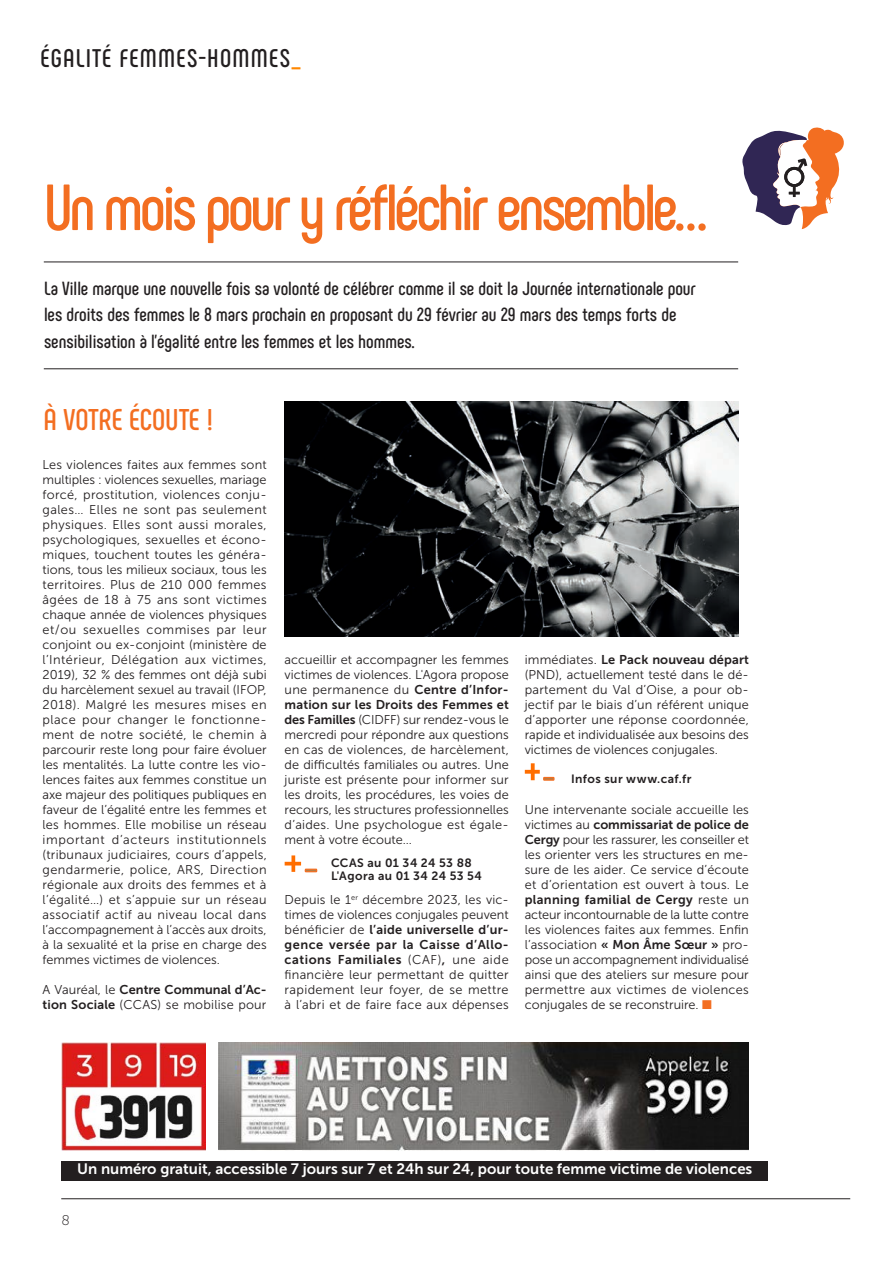
<style>
.page{position:relative;width:893px;height:1263px;background:#fff}
.page>*{position:absolute;margin:0;border:0;box-sizing:border-box;transform-origin:0 0}
._1_-_Breves_1__Titre{font:700 65.1px "Phenomena";letter-spacing:-.055em;color:#f36e21}
._8_-_Encadré_Cocon__Titre{font:700 30px "Phenomena";letter-spacing:-.005em;color:#f36e21}
.RUBRIQUE{font:700 25.5px "Phenomena";letter-spacing:.05em;color:#231f20}
._2_-_Chapô{font:700 19.05px/26.7px "Phenomena";color:#231f20}
._3_-_Texte_courant{font:15px "Museo Sans 700";color:#fff}
.t1{font:13.95px "Museo Sans 100";color:#231f20}
._3_-_Texte_courant-2{font:12.75px/15px "Museo Sans 300";color:#231f20;text-align:justify}
._5_-_OU-QUAND____descriptif{font:12px "Museo Sans 700";letter-spacing:.035em;color:#231f20}
.s1{color:#ff8700}
.s2{font-family:"Museo Sans 700"}
.s3{color:#f36e21}
</style>
<div class="page">
<svg style="left:742px;top:127px;width:102px;height:102px"></svg>
<hr style="left:44px;top:369px;width:694px;height:1px;background:#231f20">
<hr style="left:44px;top:262px;width:694px;height:1px;background:#231f20">
<svg style="left:291px;top:855px;width:4px;height:17px"></svg>
<hr style="left:285px;top:862px;width:16px;height:3px;background:#ff6e00">
<svg style="left:304px;top:868px;width:14px;height:5px"></svg>
<svg style="left:531px;top:763px;width:4px;height:17px"></svg>
<svg style="left:525px;top:770px;width:15px;height:4px"></svg>
<svg style="left:543px;top:776px;width:12px;height:5px"></svg>
<img style="left:285px;top:401px;width:453px;height:236px">
<img style="left:219px;top:1043px;width:530px;height:107px">
<img style="left:62px;top:1043px;width:143px;height:107px">
<div style="left:62px;top:1162px;width:706px;height:19px;background:#231f20"></div>
<hr style="left:61px;top:1198px;width:789px;height:1px;background:#231f20">
<p class="RUBRIQUE" style="left:40px;top:43px;width:262px">ÉGALITÉ FEMMES-HOMMES<span class="s1">_</span></p>
<p class="_1_-_Breves_1__Titre" style="left:44px;top:168px;width:665px">Un mois pour y réfléchir ensemble…</p>
<p class="_2_-_Chapô" style="left:44px;top:274px;width:653px">La Ville marque une nouvelle fois sa volonté de célébrer comme il se doit la Journée internationale pour les droits des femmes le 8 mars prochain en proposant du 29 février au 29 mars des temps forts de sensibilisation à l’égalité entre les femmes et les hommes.</p>
<p class="_8_-_Encadré_Cocon__Titre" style="left:44px;top:401px;width:171px">À VOTRE ÉCOUTE !</p>
<p class="_3_-_Texte_courant-2" style="left:43px;top:457px;width:226px">Les violences faites aux femmes sont multiples : violences sexuelles, mariage forcé, prostitution, violences conju&shy;gales… Elles ne sont pas seulement physiques. Elles sont aussi morales, psychologiques, sexuelles et écono&shy;miques, touchent toutes les généra&shy;tions, tous les milieux sociaux, tous les territoires. Plus de 210 000 femmes âgées de 18 à 75 ans sont victimes chaque année de violences physiques et/ou sexuelles commises par leur conjoint ou ex-conjoint (ministère de l’Intérieur, Délégation aux victimes, 2019), 32 % des femmes ont déjà subi du harcèlement sexuel au travail (IFOP, 2018). Malgré les mesures mises en place pour changer le fonctionne&shy;ment de notre société, le chemin à parcourir reste long pour faire évoluer les mentalités. La lutte contre les vio&shy;lences faites aux femmes constitue un axe majeur des politiques publiques en faveur de l’égalité entre les femmes et les hommes. Elle mobilise un réseau important d’acteurs institutionnels (tribunaux judiciaires, cours d’appels, gendarmerie, police, ARS, Direction régionale aux droits des femmes et à l’égalité…) et s’appuie sur un réseau associatif actif au niveau local dans l’accompagnement à l’accès aux droits, à la sexualité et la prise en charge des femmes victimes de violences.</p>
<p class="_3_-_Texte_courant-2" style="left:43px;top:982px;width:226px">A Vauréal, le <span class="s2">Centre Communal d’Ac&shy;tion Sociale</span> (CCAS) se mobilise pour</p>
<p class="_3_-_Texte_courant-2" style="left:285px;top:652px;width:226px">accueillir et accompagner les femmes victimes de violences. L'Agora propose une permanence du <span class="s2">Centre d’Infor&shy;mation sur les Droits des Femmes et des Familles</span> (CIDFF) sur rendez-vous le mercredi pour répondre aux questions en cas de violences, de harcèlement, de difficultés familiales ou autres. Une juriste est présente pour informer sur les droits, les procédures, les voies de recours, les structures professionnelles d’aides. Une psychologue est égale&shy;ment à votre écoute…</p>
<p class="_5_-_OU-QUAND____descriptif" style="left:331px;top:856px;width:142px">CCAS au 01 34 24 53 88</p>
<p class="_5_-_OU-QUAND____descriptif" style="left:331px;top:870px;width:153px">L'Agora au 01 34 24 53 54</p>
<p class="_3_-_Texte_courant-2" style="left:285px;top:892px;width:226px">Depuis le 1<sup>er</sup> décembre 2023, les vic&shy;times de violences conjugales peuvent bénéficier de <span class="s2">l’aide universelle d’ur&shy;gence versée par la Caisse d’Allo&shy;cations Familiales</span> (CAF)<span class="s2">,</span> une aide financière leur permettant de quitter rapidement leur foyer, de se mettre à l’abri et de faire face aux dépenses</p>
<p class="_3_-_Texte_courant-2" style="left:525px;top:652px;width:226px">immédiates. <span class="s2">Le Pack nouveau départ </span>(PND), actuellement testé dans le dé&shy;partement du Val d’Oise, a pour ob&shy;jectif par le biais d’un référent unique d’apporter une réponse coordonnée, rapide et individualisée aux besoins des victimes de violences conjugales.</p>
<p class="_5_-_OU-QUAND____descriptif" style="left:571px;top:772px;width:122px">Infos sur www.caf.fr</p>
<p class="_3_-_Texte_courant-2" style="left:525px;top:802px;width:226px">Une intervenante sociale accueille les victimes au <span class="s2">commissariat de police de Cergy</span> pour les rassurer, les conseiller et les orienter vers les structures en me&shy;sure de les aider. Ce service d’écoute et d’orientation est ouvert à tous. Le <span class="s2">planning familial de Cergy</span> reste un acteur incontournable de la lutte contre les violences faites aux femmes. Enfin l’association <span class="s2">« Mon Âme Sœur »</span> pro&shy;pose un accompagnement individualisé ainsi que des ateliers sur mesure pour permettre aux victimes de violences conjugales de se reconstruire. <span class="s3">■</span></p>
<p class="_3_-_Texte_courant" style="left:77px;top:1160px;width:677px">Un numéro gratuit, accessible 7 jours sur 7 et 24h sur 24, pour toute femme victime de violences</p>
<p class="t1" style="left:61px;top:1213px;width:10px">8</p>
</div>
